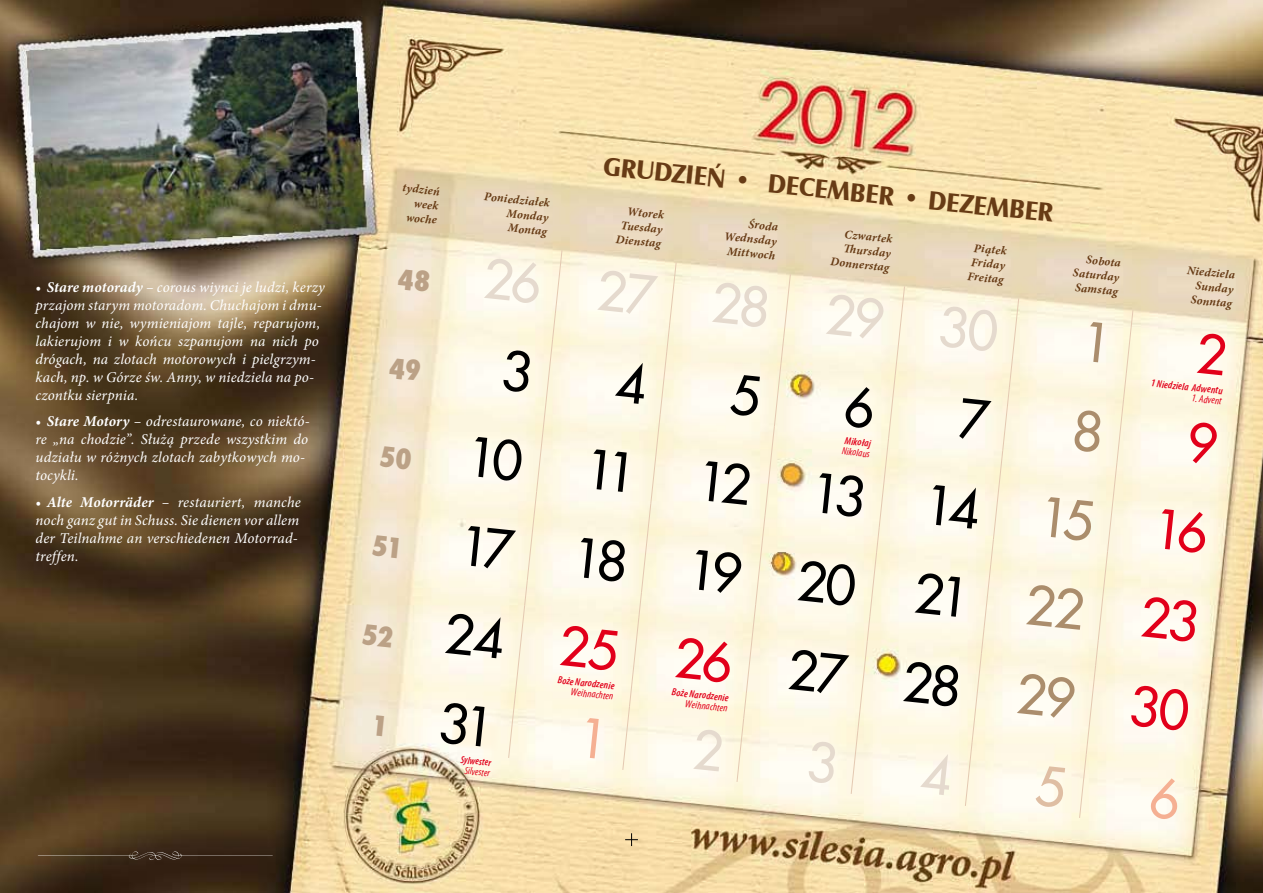
<style>
.page{position:relative;width:1263px;height:893px;background:#fff}
.page>*{position:absolute;margin:0;border:0;box-sizing:border-box;transform-origin:0 0}
.t1{font:52.5px/89.2px "Futura LT";color:#000}
.t2{font:52.5px "Futura LT";color:#e5dace}
.t3{font:700 27px "Castle TCE";color:#673b15}
.t4{font:italic 15px/18px "Minion Pro";letter-spacing:.005em;color:#fff}
.t5{font:italic 700 12px/14.4px "Minion Pro";color:#673b15;text-align:right}
.t6{font:italic 600 condensed 10.5px "Myriad Pro";color:#e2001a}
.t7{font:italic condensed 10.5px "Myriad Pro";color:#e2001a}
.t8{font:italic 600 condensed 10.5px "Myriad Pro";color:#e2001a;scale:.92 1}
.t9{font:italic condensed 10.5px "Myriad Pro";color:#e2001a;scale:.94 1}
.s1{font-weight:700}
.s2{font-weight:800;font-stretch:condensed;font-size:27px;color:#bba186}
.s3{color:#ab8d6c}
.s4{color:#e2001a}
</style>
<div class="page">
<img style="left:0;top:0;width:1263px;height:893px">
<svg style="left:625px;top:833px;width:13px;height:13px"></svg>
<svg style="left:38px;top:851px;width:235px;height:9px;background:#473524"></svg>
<svg style="left:1196px;top:332px;width:30px;height:43px"></svg>
<svg style="left:614px;top:262px;width:63px;height:509px;background:#fdf6e2"></svg>
<svg style="left:730px;top:274px;width:61px;height:509px;background:#fcf5de"></svg>
<svg style="left:844px;top:286px;width:61px;height:509px;background:#fcf6df"></svg>
<svg style="left:959px;top:298px;width:60px;height:509px;background:#fdf6e2"></svg>
<svg style="left:1073px;top:310px;width:61px;height:509px;background:#fdf6e1"></svg>
<svg style="left:1187px;top:421px;width:31px;height:44px"></svg>
<svg style="left:362px;top:250px;width:201px;height:509px;background:#faf1dc"></svg>
<svg style="left:583px;top:718px;width:16px;height:40px"></svg>
<svg style="left:693px;top:728px;width:30px;height:43px"></svg>
<svg style="left:808px;top:741px;width:29px;height:43px"></svg>
<svg style="left:919px;top:751px;width:33px;height:44px"></svg>
<svg style="left:1035px;top:765px;width:31px;height:43px"></svg>
<svg style="left:1149px;top:776px;width:31px;height:44px"></svg>
<p class="t4" style="left:36px;top:278px;width:291px">• <span class="s1">Stare motorady</span> – corous wiynci je ludzi, kerzy przajom starym motoradom. Chuchajom i dmu&shy;chajom w nie, wymieniajom tajle, reparujom, lakierujom i w końcu szpanujom na nich po drógach, na zlotach motorowych i pielgrzym&shy;kach, np. w Górze św. Anny, w niedziela na po&shy;czontku sierpnia.</p>
<p class="t4" style="left:36px;top:412px;width:276px">• <span class="s1">Stare Motory</span> – odrestaurowane, co niektó&shy;re „na chodzie”. Służą przede wszystkim do udziału w różnych zlotach zabytkowych mo&shy;tocykli.</p>
<p class="t4" style="left:36px;top:493px;width:267px">• <span class="s1">Alte Motorräder</span> – restauriert, manche noch ganz gut in Schuss. Sie dienen vor allem der Teilnahme an verschiedenen Motorrad&shy;treffen.</p>
<h2 class="t3" style="left:605px;top:150px;width:454px;rotate:6deg">GRUDZIEŃ • DECEMBER • DEZEMBER</h2>
<p class="t5" style="left:403px;top:180px;width:39px;rotate:6deg">tydzień week woche</p>
<p class="t5" style="left:509px;top:191px;width:43px;text-align:justify;text-indent:-24px;rotate:6deg">Poniedziałek Monday Montag</p>
<p class="t5" style="left:620px;top:203px;width:47px;text-align:justify;text-indent:8px;rotate:6deg">Wtorek Tuesday Dienstag</p>
<p class="t5" style="left:726px;top:214px;width:54px;rotate:6deg">Środa<br>Wednsday<br>Mittwoch</p>
<p class="t5" style="left:834px;top:226px;width:61px;rotate:6deg">Czwartek<br>Th ursday<br>Donnerstag</p>
<p class="t5" style="left:971px;top:240px;width:38px;text-align:justify;rotate:6deg">Piątek Friday Freitag</p>
<p class="t5" style="left:1075px;top:251px;width:48px;rotate:6deg">Sobota<br>Saturday<br>Samstag</p>
<p class="t5" style="left:1194px;top:263px;width:43px;text-align:justify;text-indent:-7px;rotate:6deg">Niedziela Sunday Sonntag</p>
<h1 class="t2" style="left:403px;top:235px;width:604px;rotate:6deg"><span class="s2">48</span> 26 27 28 29 30</h1>
<p class="t6" style="left:1152px;top:377px;width:74px;rotate:6deg">1 Niedziela Adwentu</p>
<p class="t7" style="left:1192px;top:392px;width:32px;rotate:6deg">1. Advent</p>
<h1 class="t1" style="left:385px;top:402px;width:833px;rotate:6deg"><span class="s2">50</span> 10 11 12 13 14 <span class="s3">15</span> <span class="s4">16</span></h1>
<p class="t6" style="left:845px;top:435px;width:28px;rotate:6deg">Mikołaj</p>
<p class="t7" style="left:843px;top:445px;width:29px;rotate:6deg">Nikolaus</p>
<h1 class="t1" style="left:459px;top:500px;width:750px;rotate:6deg">17 18 19 20 21 <span class="s3">22</span> <span class="s4">23<br></span>24 <span class="s4">25 26</span> 27 28 <span class="s3">29</span> <span class="s4">30</span></h1>
<p class="t6" style="left:558px;top:674px;width:59px;rotate:6deg">Boże Narodzenie</p>
<p class="t7" style="left:572px;top:685px;width:44px;rotate:6deg">Weihnachten</p>
<p class="t6" style="left:672px;top:686px;width:59px;rotate:6deg">Boże Narodzenie</p>
<p class="t7" style="left:686px;top:697px;width:44px;rotate:6deg">Weihnachten</p>
<p class="t8" style="left:461px;top:754px;width:35px;rotate:6deg">Sylwester</p>
<p class="t9" style="left:465px;top:764px;width:28px;rotate:6deg">Silvester</p>
</div>
